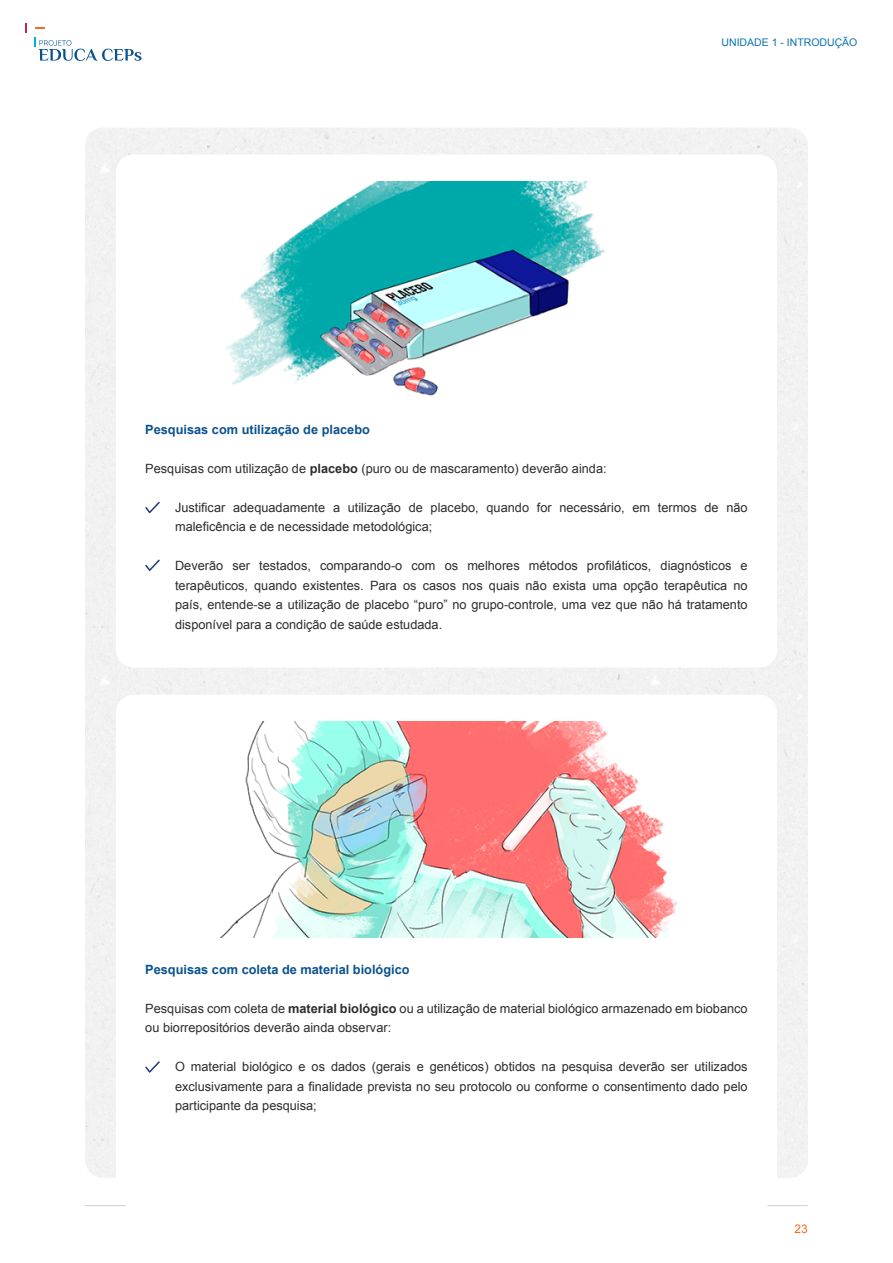
<style>
.page{position:relative;width:893px;height:1263px;background:#fff}
.page>*{position:absolute;margin:0;border:0;box-sizing:border-box;transform-origin:0 0}
.t1{font:12.75px/19.5px "Arial";color:#2d2d2c}
.t2{font:700 12.75px "Arial";color:#0a528f}
.t3{font:12px "Arial";color:#f27021}
.t4{font:10.5px "Arial";color:#0c71af}
.s1{font-weight:700}
</style>
<div class="page">
<div style="left:85px;top:635px;width:723px;height:543px;background:#f2f2f2"></div>
<hr style="left:85px;top:1205px;width:723px;height:1px;background:#d0d0d0">
<svg style="left:25px;top:24px;width:2px;height:9px"></svg>
<svg style="left:34px;top:38px;width:108px;height:23px"></svg>
<div style="left:116px;top:155px;width:661px;height:513px;background:#fff;border-radius:18px"></div>
<div style="left:116px;top:695px;width:661px;height:513px;background:#fff;border-radius:18px"></div>
<img style="left:226px;top:182px;width:379px;height:214px">
<img style="left:219px;top:722px;width:459px;height:216px">
<svg style="left:145px;top:559px;width:15px;height:12px"></svg>
<svg style="left:145px;top:502px;width:15px;height:11px"></svg>
<svg style="left:145px;top:1061px;width:15px;height:12px"></svg>
<p class="t4" style="left:721px;top:36px;width:137px">UNIDADE 1 - INTRODUÇÃO</p>
<p class="t2" style="left:145px;top:421px;width:226px">Pesquisas com utilização de placebo</p>
<p class="t1" style="left:145px;top:459px;width:463px">Pesquisas com utilização de <span class="s1">placebo</span> (puro ou de mascaramento) deverão ainda:</p>
<p class="t1" style="left:175px;top:498px;width:574px">Justificar adequadamente a utilização de placebo, quando for necessário, em termos de não maleficência e de necessidade metodológica;</p>
<p class="t1" style="left:175px;top:556px;width:574px;text-align:justify">Deverão ser testados, comparando-o com os melhores métodos profiláticos, diagnósticos e terapêuticos, quando existentes. Para os casos nos quais não exista uma opção terapêutica no país, entende-se a utilização de placebo “puro” no grupo-controle, uma vez que não há tratamento disponível para a condição de saúde estudada.</p>
<p class="t2" style="left:145px;top:961px;width:266px">Pesquisas com coleta de material biológico</p>
<p class="t1" style="left:145px;top:999px;width:604px">Pesquisas com coleta de <span class="s1">material biológico</span> ou a utilização de material biológico armazenado em biobanco ou biorrepositórios deverão ainda observar:</p>
<p class="t1" style="left:175px;top:1057px;width:574px;text-align:justify">O material biológico e os dados (gerais e genéticos) obtidos na pesquisa deverão ser utilizados exclusivamente para a finalidade prevista no seu protocolo ou conforme o consentimento dado pelo participante da pesquisa;</p>
<p class="t3" style="left:795px;top:1221px;width:15px">23</p>
</div>
